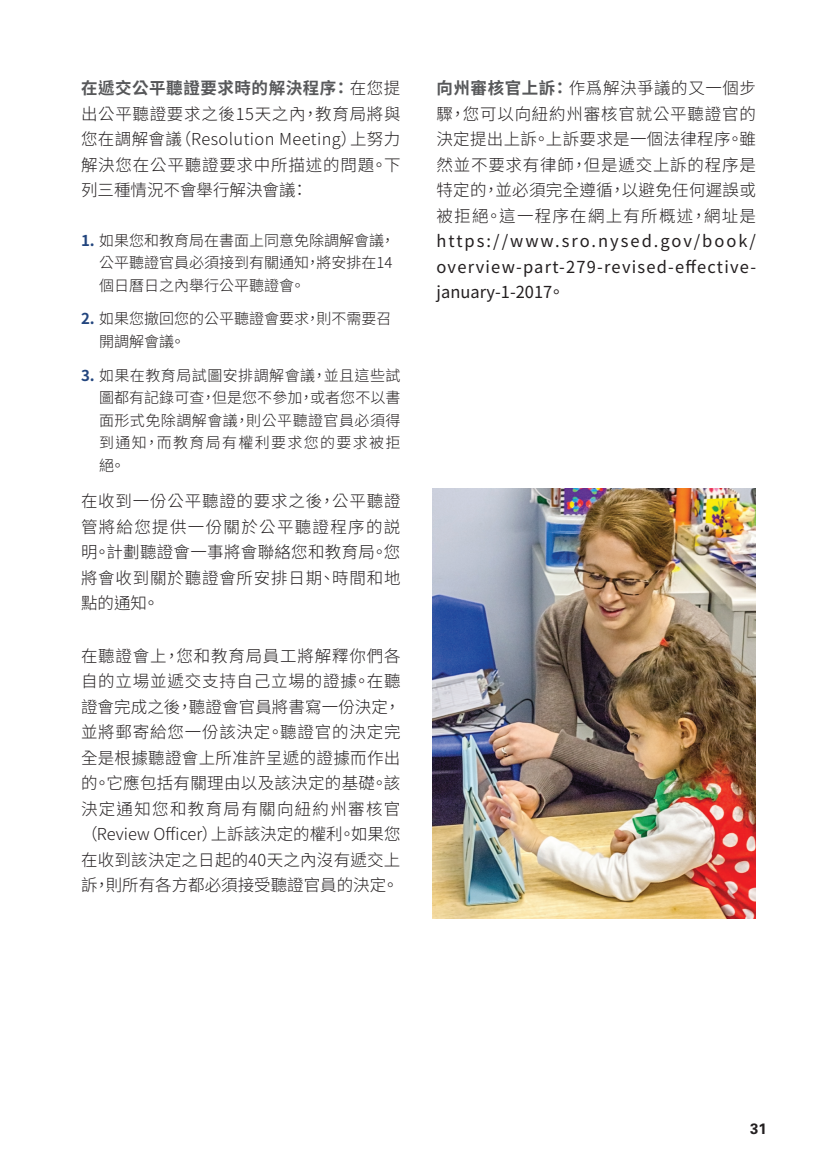
<style>
.page{position:relative;width:837px;height:1161px;background:#fff}
.page>*{position:absolute;margin:0;border:0;box-sizing:border-box;transform-origin:0 0}
.t1{font:300 16.5px/25.5px "Noto Sans CJ Ktc";letter-spacing:.02em;color:#231f20;text-align:justify}
.t2{font:300 15px/22.5px "Noto Sans CJ Ktc";color:#231f20}
.t3{font:700 15px "Univers LT Std";color:#231f20}
.s1{font-weight:700;color:#57585a}
.s2{font-weight:700;color:#22457e}
.s3{font-weight:400}
</style>
<div class="page">
<img style="left:432px;top:488px;width:324px;height:431px">
<p class="t1" style="left:81px;top:76px;width:321px"><span class="s1">在遞交公平聽證要求時的解決程序：</span>在您提出公平聽證要求之後15天之內，教育局將與您在調解會議（Resolution Meeting）上努力解決您在公平聽證要求中所描述的問題。下列三種情況不會舉行解決會議：</p>
<p class="t2" style="left:99px;top:229px;width:298px;text-indent:-18px"><span class="s2">1.</span> 如果您和教育局在書面上同意免除調解會議，公平聽證官員必須接到有關通知，將安排在14個日曆日之內舉行公平聽證會。</p>
<p class="t2" style="left:99px;top:308px;width:294px;text-indent:-18px"><span class="s2">2.</span> 如果您撤回您的公平聽證會要求，則不需要召開調解會議。</p>
<p class="t2" style="left:99px;top:364px;width:303px;text-align:justify;text-indent:-18px"><span class="s2">3.</span> 如果在教育局試圖安排調解會議，並且這些試圖都有記錄可查，但是您不參加，或者您不以書面形式免除調解會議，則公平聽證官員必須得到通知，而教育局有權利要求您的要求被拒絕。</p>
<p class="t1" style="left:81px;top:489px;width:321px">在收到一份公平聽證的要求之後，公平聽證管將給您提供一份關於公平聽證程序的説明。計劃聽證會一事將會聯絡您和教育局。您將會收到關於聽證會所安排日期、時間和地點的通知。</p>
<p class="t1" style="left:81px;top:643px;width:321px">在聽證會上，您和教育局員工將解釋你們各自的立場並遞交支持自己立場的證據。在聽證會完成之後，聽證會官員將書寫一份決定，並將郵寄給您一份該決定。聽證官的決定完全是根據聽證會上所准許呈遞的證據而作出的。它應包括有關理由以及該決定的基礎。該決定通知您和教育局有關向紐約州審核官（Review Officer）上訴該決定的權利。如果您在收到該決定之日起的40天之內沒有遞交上訴，則所有各方都必須接受聽證官員的決定。</p>
<p class="t1" style="left:436px;top:76px;width:321px"><span class="s1">向州審核官上訴：</span>作爲解決爭議的又一個步驟，您可以向紐約州審核官就公平聽證官的決定提出上訴。上訴要求是一個法律程序。雖然並不要求有律師，但是遞交上訴的程序是特定的，並必須完全遵循，以避免任何遲誤或被拒絕。這一程序在網上有所概述，網址是<span class="s3">https://www.sro.nysed.gov/book/ overview-part-279-revised-effective&shy;january-1-2017。</span></p>
<p class="t3" style="left:750px;top:1120px;width:18px">31</p>
</div>
